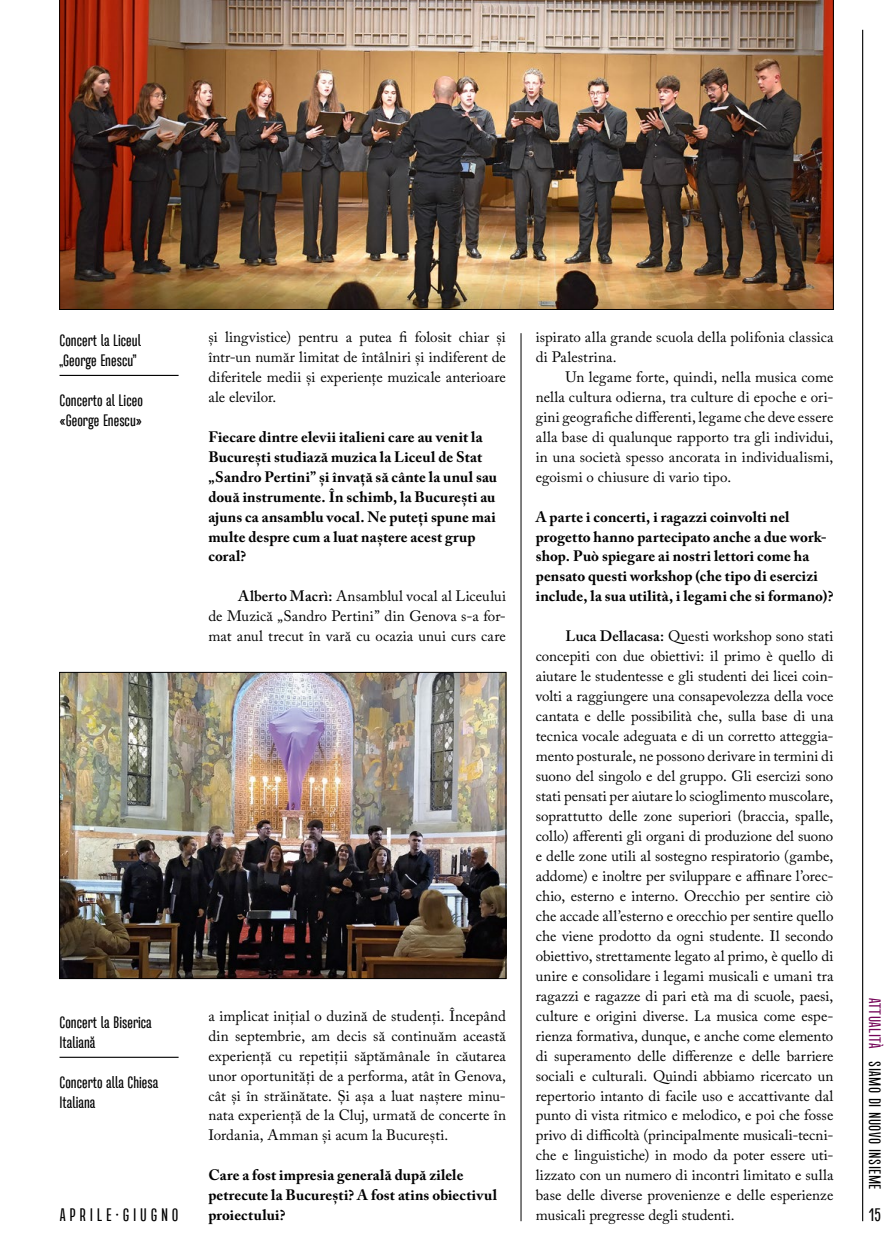
<style>
.page{position:relative;width:893px;height:1251px;background:#fff}
.page>*{position:absolute;margin:0;border:0;box-sizing:border-box;transform-origin:0 0}
.t1{font:18px "Naratif Condensed";letter-spacing:.21em;color:#000}
.t2{font:16.5px/20px "Naratif Condensed";color:#000}
.t3{font:16.5px "Naratif Condensed";letter-spacing:.03em;color:#750559}
.t4{font:15px/20px "Adobe Caslon Pro";letter-spacing:.005em;color:#000;text-align:justify}
.t5{font:700 15px/20px "Adobe Caslon Pro";letter-spacing:.01em;color:#000}
.s1{font-weight:600}
</style>
<div class="page">
<hr style="left:862px;top:30px;width:1px;height:1190px;background:#000">
<hr style="left:521px;top:333px;width:1px;height:887px;background:#000">
<img style="left:60px;top:0;width:773px;height:309px">
<img style="left:62px;top:674px;width:442px;height:302px">
<div style="left:60px;top:672px;width:446px;height:306px;border:1px solid #000"></div>
<hr style="left:60px;top:1056px;width:119px;height:1px;background:#000">
<hr style="left:60px;top:375px;width:119px;height:1px;background:#000">
<p class="t2" style="left:60px;top:330px;width:83px">Concert la Liceul „George Enescu”</p>
<p class="t2" style="left:60px;top:390px;width:85px">Concerto al Liceo «George Enescu»</p>
<p class="t2" style="left:60px;top:1012px;width:94px">Concert la Biserica<br>Italiană</p>
<p class="t2" style="left:60px;top:1072px;width:100px">Concerto alla Chiesa<br>Italiana</p>
<p class="t1" style="left:60px;top:1204px;width:120px">APRILE•GIUGNO</p>
<p class="t4" style="left:208px;top:326px;width:299px">și lingvistice) pentru a putea fi folosit chiar și într-un număr limitat de întâlniri și indiferent de diferitele medii și experiențe muzicale anterioare ale elevilor.</p>
<p class="t5" style="left:208px;top:426px;width:290px">Fiecare dintre elevii italieni care au venit la București studiază muzica la Liceul de Stat „Sandro Pertini” și învață să cânte la unul sau două instrumente. În schimb, la București au ajuns ca ansamblu vocal. Ne puteți spune mai multe despre cum a luat naștere acest grup coral?</p>
<p class="t4" style="left:208px;top:586px;width:299px;text-indent:30px"><span class="s1">Alberto Macrì:</span> Ansamblul vocal al Liceului de Muzică „Sandro Pertini” din Genova s-a for&shy;mat anul trecut în vară cu ocazia unui curs care</p>
<p class="t4" style="left:208px;top:1005px;width:299px">a implicat inițial o duzină de studenți. Începând din septembrie, am decis să continuăm această experiență cu repetiții săptămânale în căutarea unor oportunități de a performa, atât în Genova, cât și în străinătate. Și așa a luat naștere minu&shy;nata experiență de la Cluj, urmată de concerte în Iordania, Amman și acum la București.</p>
<p class="t5" style="left:208px;top:1164px;width:290px">Care a fost impresia generală după zilele petrecute la București? A fost atins obiectivul proiectului?</p>
<p class="t4" style="left:536px;top:326px;width:299px">ispirato alla grande scuola della polifonia classica di Palestrina.</p>
<p class="t4" style="left:536px;top:366px;width:299px;text-indent:30px">Un legame forte, quindi, nella musica come nella cultura odierna, tra culture di epoche e ori&shy;gini geografiche differenti, legame che deve essere alla base di qualunque rapporto tra gli individui, in una società spesso ancorata in individualismi, egoismi o chiusure di vario tipo.</p>
<p class="t5" style="left:536px;top:506px;width:299px">A parte i concerti, i ragazzi coinvolti nel progetto hanno partecipato anche a due work&shy;shop. Può spiegare ai nostri lettori come ha pensato questi workshop (che tipo di esercizi include, la sua utilità, i legami che si formano)?</p>
<p class="t4" style="left:536px;top:626px;width:299px;text-indent:30px"><span class="s1">Luca Dellacasa:</span> Questi workshop sono stati concepiti con due obiettivi: il primo è quello di aiutare le studentesse e gli studenti dei licei coin&shy;volti a raggiungere una consapevolezza della voce cantata e delle possibilità che, sulla base di una tecnica vocale adeguata e di un corretto atteggia&shy;mento posturale, ne possono derivare in termini di suono del singolo e del gruppo. Gli esercizi sono stati pensati per aiutare lo scioglimento muscolare, soprattutto delle zone superiori (braccia, spalle, collo) afferenti gli organi di produzione del suono e delle zone utili al sostegno respiratorio (gambe, addome) e inoltre per sviluppare e affinare l’orec&shy;chio, esterno e interno. Orecchio per sentire ciò che accade all’esterno e orecchio per sentire quello che viene prodotto da ogni studente. Il secondo obiettivo, strettamente legato al primo, è quello di unire e consolidare i legami musicali e umani tra ragazzi e ragazze di pari età ma di scuole, paesi, culture e origini diverse. La musica come espe&shy;rienza formativa, dunque, e anche come elemento di superamento delle differenze e delle barriere sociali e culturali. Quindi abbiamo ricercato un repertorio intanto di facile uso e accattivante dal punto di vista ritmico e melodico, e poi che fosse privo di difficoltà (principalmente musicali-tecni&shy;che e linguistiche) in modo da poter essere uti&shy;lizzato con un numero di incontri limitato e sulla base delle diverse provenienze e delle esperienze musicali pregresse degli studenti.</p>
<p class="t3" style="left:884px;top:997px;width:53px;rotate:90deg">ATTUALITÀ</p>
<p class="t2" style="left:885px;top:1061px;width:128px;rotate:90deg">Siamo di nuovo insieme</p>
<p class="t1" style="left:869px;top:1204px;width:14px">15</p>
</div>
